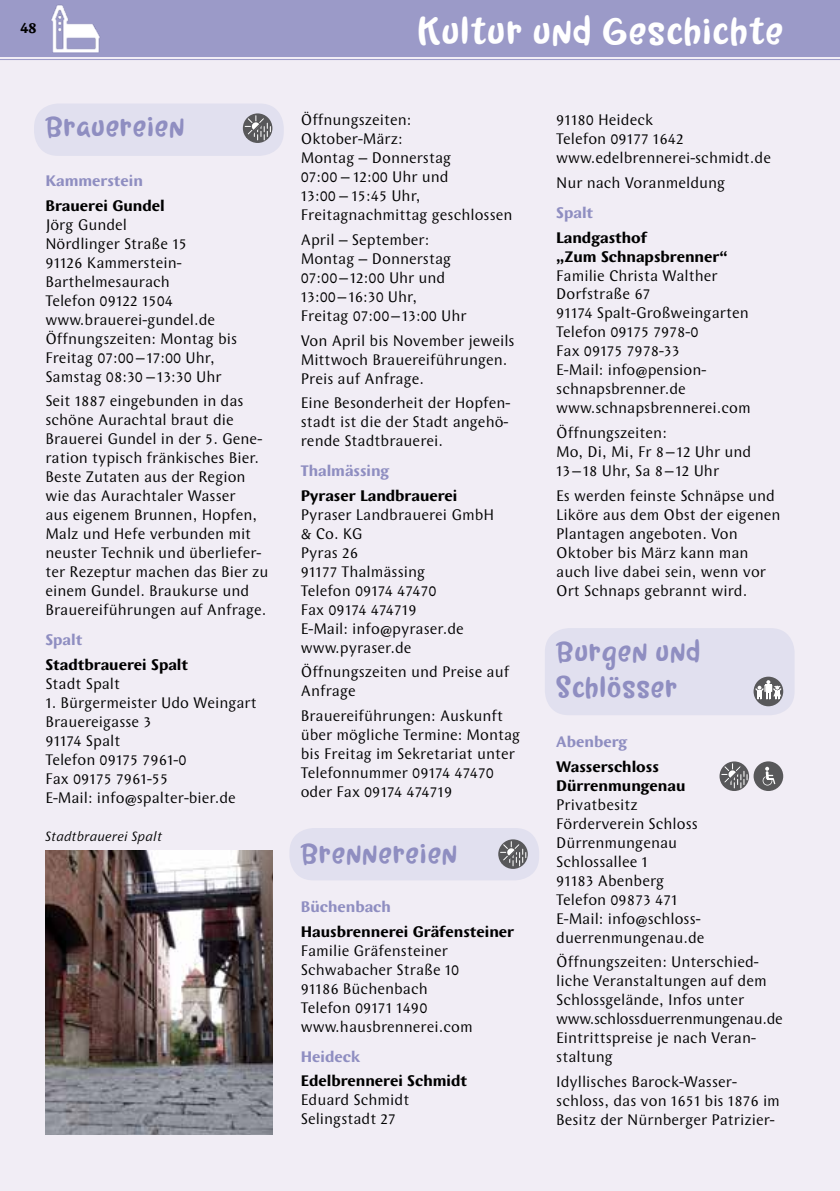
<style>
.page{position:relative;width:840px;height:1191px;background:#fff}
.page>*{position:absolute;margin:0;border:0;box-sizing:border-box;transform-origin:0 0}
.t1{font:41.8px "Milkand Honey";letter-spacing:.025em;color:#fff}
.t2{font:32px/36px "Milkand Honey";letter-spacing:.025em;color:#8f8ec1}
.t3{font:16px/19px "Wunderlich OT";color:#000}
.t4{font:700 16px/19px "Wunderlich OT";color:#000}
.t5{font:700 16px "Wunderlich OT";color:#8f8ec1}
.t6{font:italic 14px "Wunderlich OT";color:#000}
</style>
<div class="page">
<div style="left:0;top:0;width:839px;height:1191px;background:#f1edf5"></div>
<div style="left:0;top:0;width:839px;height:57px;background:#9b9ac8"></div>
<hr style="left:0;top:59px;width:839px;height:1px;background:#9b9ac8">
<img style="left:51px;top:4px;width:49px;height:49px">
<div style="left:544px;top:628px;width:250px;height:87px;background:#e1e0ef;border-radius:24px"></div>
<div style="left:289px;top:828px;width:250px;height:52px;background:#e1e0ef;border-radius:24px"></div>
<div style="left:34px;top:103px;width:249px;height:53px;background:#e1e0ef;border-radius:24px"></div>
<svg style="left:753px;top:676px;width:29px;height:30px"></svg>
<svg style="left:754px;top:680px;width:27px;height:19px"></svg>
<svg style="left:498px;top:839px;width:29px;height:30px"></svg>
<svg style="left:500px;top:841px;width:26px;height:25px"></svg>
<img style="left:45px;top:850px;width:227px;height:284px">
<svg style="left:243px;top:113px;width:29px;height:30px"></svg>
<svg style="left:244px;top:115px;width:27px;height:25px"></svg>
<svg style="left:719px;top:761px;width:29px;height:30px"></svg>
<svg style="left:721px;top:763px;width:26px;height:25px"></svg>
<div style="left:753px;top:761px;width:29px;height:30px;background:#58585a;border-radius:50%"></div>
<svg style="left:762px;top:766px;width:12px;height:19px"></svg>
<p class="t4" style="left:20px;top:19px;width:17px">48</p>
<h2 class="t2" style="left:45px;top:109px;width:141px">Brauereien</h2>
<p class="t5" style="left:45px;top:172px;width:99px">Kammerstein</p>
<p class="t4" style="left:45px;top:196px;width:121px">Brauerei Gundel</p>
<p class="t3" style="left:45px;top:215px;width:193px">Jörg Gundel<br>Nördlinger Straße 15<br>91126 Kammerstein-<br>Barthelmesaurach<br>Telefon 09122 1504 www.brauerei-gundel.de<br>Öffnungszeiten: Montag bis<br>Freitag 07:00–17:00 Uhr,<br>Samstag 08:30 –13:30 Uhr</p>
<p class="t3" style="left:45px;top:392px;width:224px">Seit 1887 eingebunden in das schöne Aurachtal braut die<br>Brauerei Gundel in der 5. Gene&shy;ration typisch fränkisches Bier.<br>Beste Zutaten aus der Region wie das Aurachtaler Wasser<br>aus eigenem Brunnen, Hopfen,<br>Malz und Hefe verbunden mit neuster Technik und überliefer&shy;ter Rezeptur machen das Bier zu einem Gundel. Braukurse und<br>Brauereiführungen auf Anfrage.</p>
<p class="t5" style="left:45px;top:630px;width:39px">Spalt</p>
<p class="t4" style="left:45px;top:655px;width:144px">Stadtbrauerei Spalt</p>
<p class="t3" style="left:45px;top:674px;width:76px">Stadt Spalt</p>
<p class="t3" style="left:45px;top:693px;width:213px">1. Bürgermeister Udo Weingart<br>Brauereigasse 3<br>91174 Spalt<br>Telefon 09175 7961-0<br>Fax 09175 7961-55<br>E-Mail: info@spalter-bier.de</p>
<p class="t6" style="left:45px;top:828px;width:118px">Stadtbrauerei Spalt</p>
<h1 class="t1" style="left:417px;top:7px;width:367px">Kultur und Geschichte</h1>
<p class="t3" style="left:300px;top:111px;width:213px">Öffnungszeiten:<br>Oktober-März:<br>Montag – Donnerstag<br>07:00 – 12:00 Uhr und<br>13:00 – 15:45 Uhr,<br>Freitagnachmittag geschlossen</p>
<p class="t3" style="left:300px;top:230px;width:167px">April – September:<br>Montag – Donnerstag<br>07:00–12:00 Uhr und<br>13:00–16:30 Uhr,<br>Freitag 07:00–13:00 Uhr</p>
<p class="t3" style="left:300px;top:331px;width:215px">Von April bis November jeweils<br>Mittwoch Brauereiführungen.<br>Preis auf Anfrage.</p>
<p class="t3" style="left:300px;top:394px;width:211px">Eine Besonderheit der Hopfen&shy;stadt ist die der Stadt angehö&shy;rende Stadtbrauerei.</p>
<p class="t5" style="left:300px;top:461px;width:90px">Thalmässing</p>
<p class="t4" style="left:300px;top:486px;width:158px">Pyraser Landbrauerei</p>
<p class="t3" style="left:300px;top:505px;width:195px">Pyraser Landbrauerei GmbH &amp; Co. KG<br>Pyras 26<br>91177 Thalmässing<br>Telefon 09174 47470<br>Fax 09174 474719<br>E-Mail: info@pyraser.de www.pyraser.de</p>
<p class="t3" style="left:300px;top:663px;width:210px">Öffnungszeiten und Preise auf<br>Anfrage</p>
<p class="t3" style="left:300px;top:706px;width:221px">Brauereiführungen: Auskunft über mögliche Termine: Montag bis Freitag im Sekretariat unter<br>Telefonnummer 09174 47470 oder Fax 09174 474719</p>
<h2 class="t2" style="left:300px;top:835px;width:158px">Brennereien</h2>
<p class="t5" style="left:300px;top:898px;width:92px">Büchenbach</p>
<p class="t4" style="left:300px;top:922px;width:214px">Hausbrennerei Gräfensteiner</p>
<p class="t3" style="left:300px;top:941px;width:173px">Familie Gräfensteiner<br>Schwabacher Straße 10<br>91186 Büchenbach<br>Telefon 09171 1490 www.hausbrennerei.com</p>
<p class="t5" style="left:300px;top:1047px;width:61px">Heideck</p>
<p class="t4" style="left:300px;top:1071px;width:168px">Edelbrennerei Schmidt</p>
<p class="t3" style="left:300px;top:1090px;width:110px">Eduard Schmidt<br>Selingstadt 27</p>
<p class="t3" style="left:556px;top:111px;width:216px">91180 Heideck<br>Telefon 09177 1642 www.edelbrennerei-schmidt.de</p>
<p class="t3" style="left:556px;top:173px;width:170px">Nur nach Voranmeldung</p>
<p class="t5" style="left:556px;top:203px;width:39px">Spalt</p>
<p class="t4" style="left:556px;top:228px;width:173px">Landgasthof<br>„Zum Schnapsbrenner“</p>
<p class="t3" style="left:556px;top:266px;width:196px">Familie Christa Walther<br>Dorfstraße 67<br>91174 Spalt-Großweingarten<br>Telefon 09175 7978-0<br>Fax 09175 7978-33<br>E-Mail: info@pension&shy;schnapsbrenner.de www.schnapsbrennerei.com</p>
<p class="t3" style="left:556px;top:423px;width:196px">Öffnungszeiten:<br>Mo, Di, Mi, Fr 8–12 Uhr und<br>13–18 Uhr, Sa 8–12 Uhr</p>
<p class="t3" style="left:556px;top:486px;width:226px">Es werden feinste Schnäpse und<br>Liköre aus dem Obst der eigenen<br>Plantagen angeboten. Von<br>Oktober bis März kann man auch live dabei sein, wenn vor<br>Ort Schnaps gebrannt wird.</p>
<h2 class="t2" style="left:556px;top:634px;width:145px">Burgen und<br>Schlösser</h2>
<p class="t5" style="left:556px;top:732px;width:73px">Abenberg</p>
<p class="t4" style="left:556px;top:757px;width:131px">Wasserschloss<br>Dürrenmungenau</p>
<p class="t3" style="left:556px;top:795px;width:150px">Privatbesitz<br>Förderverein Schloss<br>Dürrenmungenau<br>Schlossallee 1<br>91183 Abenberg<br>Telefon 09873 471<br>E-Mail: info@schloss&shy;duerrenmungenau.de</p>
<p class="t3" style="left:556px;top:952px;width:228px">Öffnungszeiten: Unterschied&shy;liche Veranstaltungen auf dem<br>Schlossgelände, Infos unter www.schlossduerrenmungenau.de<br>Eintrittspreise je nach Veran&shy;staltung</p>
<p class="t3" style="left:556px;top:1072px;width:225px">Idyllisches Barock-Wasser&shy;schloss, das von 1651 bis 1876 im<br>Besitz der Nürnberger Patrizier-</p>
</div>
